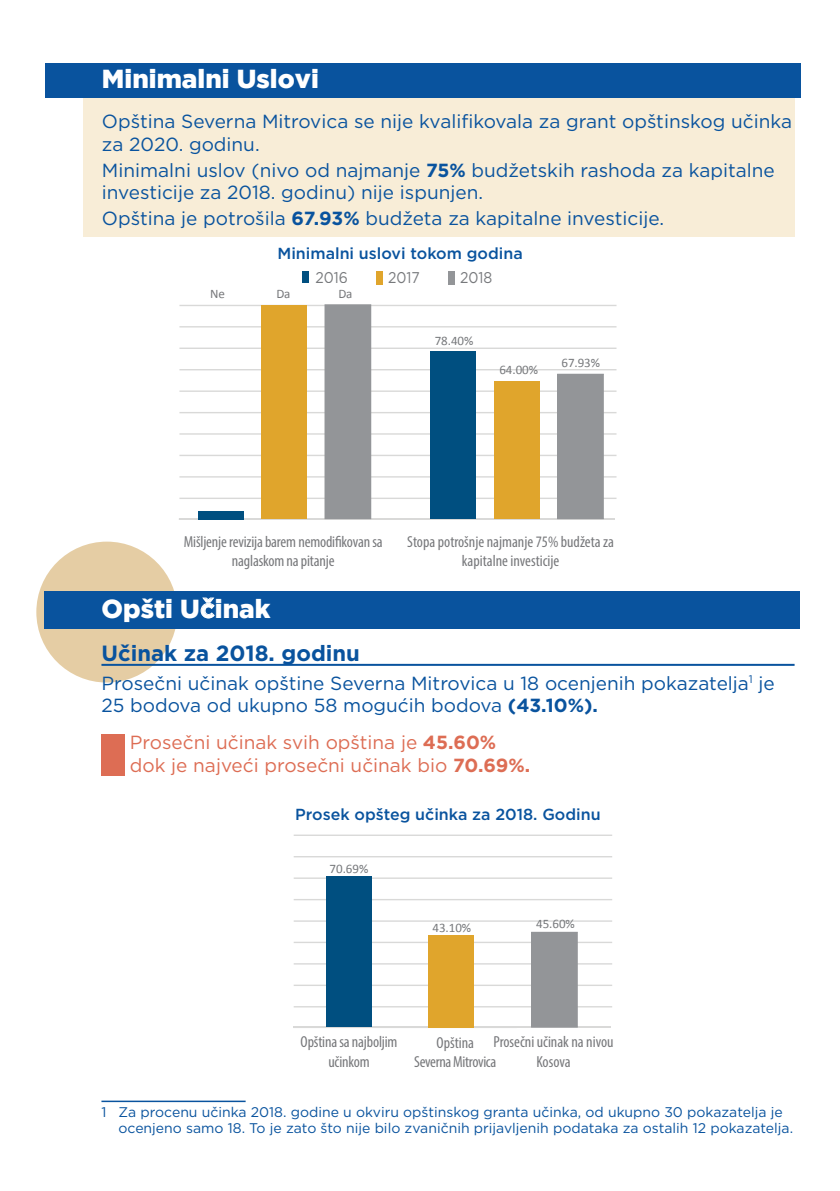
<style>
.page{position:relative;width:840px;height:1191px;background:#fff}
.page>*{position:absolute;margin:0;border:0;box-sizing:border-box;transform-origin:0 0}
.t1{font:900 26px "Gotham";color:#fff}
.t2{font:700 22px "Gotham";color:#09539e}
.t3{font:19px/22.8px "Gotham";color:#09539e}
.t4{font:19px/22.8px "Gotham";color:#dd6d54}
.t5{font:condensed 16px/19.2px "Myriad Pro";letter-spacing:-.01em;color:#77787b;text-align:center}
.t6{font:500 16px "Gotham";color:#09539e}
.t7{font:15.6px "Gotham";color:#77797c;scale:.9 1}
.t8{font:14px/15.6px "Gotham";color:#09539e}
.t9{font:13px "Calibri";letter-spacing:-.005em;color:#77797c}
.t10{font:13px "Calibri";color:#77787b}
.s1{font-weight:700}
</style>
<div class="page">
<div style="left:83px;top:96px;width:711px;height:141px;background:#f8edd7"></div>
<div style="left:36px;top:541px;width:141px;height:141px;background:#e5cda4;border-radius:50%"></div>
<div style="left:45px;top:64px;width:754px;height:34px;background:#09539e"></div>
<div style="left:45px;top:591px;width:754px;height:37px;background:#09539e"></div>
<svg style="left:200px;top:597px;width:15px;height:21px"></svg>
<hr style="left:101px;top:1100px;width:144px;height:2px;background:#09539e">
<hr style="left:101px;top:664px;width:693px;height:2px;background:#09539e">
<div style="left:101px;top:734px;width:24px;height:42px;background:#dd6d54"></div>
<hr style="left:293px;top:1027px;width:223px;height:1px;background:#dcddde">
<hr style="left:293px;top:1026px;width:317px;height:1px;background:#d9d9d8">
<hr style="left:293px;top:834px;width:319px;height:2px;background:#d9d9d8">
<hr style="left:293px;top:856px;width:319px;height:1px;background:#d9d9d8">
<hr style="left:293px;top:877px;width:319px;height:2px;background:#d9d9d8">
<hr style="left:293px;top:899px;width:319px;height:1px;background:#d9d9d8">
<hr style="left:293px;top:920px;width:319px;height:1px;background:#d9d9d8">
<hr style="left:293px;top:941px;width:319px;height:2px;background:#d9d9d8">
<hr style="left:293px;top:963px;width:319px;height:1px;background:#d9d9d8">
<hr style="left:293px;top:984px;width:319px;height:2px;background:#d9d9d8">
<hr style="left:293px;top:1006px;width:319px;height:1px;background:#d9d9d8">
<div style="left:326px;top:876px;width:46px;height:151px;background:#004f80"></div>
<div style="left:428px;top:935px;width:45px;height:92px;background:#e0a52c"></div>
<div style="left:531px;top:932px;width:46px;height:95px;background:#939598"></div>
<hr style="left:179px;top:518px;width:435px;height:2px;background:#dcddde">
<hr style="left:179px;top:518px;width:435px;height:1px;background:#d9d9d8">
<hr style="left:179px;top:305px;width:437px;height:1px;background:#d9d9d8">
<hr style="left:179px;top:326px;width:437px;height:1px;background:#d9d9d8">
<hr style="left:179px;top:347px;width:437px;height:2px;background:#d9d9d8">
<hr style="left:179px;top:369px;width:437px;height:1px;background:#d9d9d8">
<hr style="left:179px;top:390px;width:437px;height:2px;background:#d9d9d8">
<hr style="left:179px;top:412px;width:437px;height:1px;background:#d9d9d8">
<hr style="left:179px;top:433px;width:437px;height:2px;background:#d9d9d8">
<hr style="left:179px;top:455px;width:437px;height:1px;background:#d9d9d8">
<hr style="left:179px;top:476px;width:437px;height:1px;background:#d9d9d8">
<hr style="left:179px;top:497px;width:437px;height:2px;background:#d9d9d8">
<div style="left:302px;top:271px;width:7px;height:13px;background:#004f80"></div>
<div style="left:376px;top:271px;width:7px;height:13px;background:#e0a52c"></div>
<div style="left:448px;top:271px;width:7px;height:13px;background:#939598"></div>
<div style="left:198px;top:511px;width:45px;height:9px;background:#004f80"></div>
<div style="left:261px;top:305px;width:46px;height:213px;background:#e0a52c"></div>
<div style="left:325px;top:305px;width:45px;height:213px;background:#939598"></div>
<div style="left:324px;top:304px;width:47px;height:215px;border:1px solid #939598"></div>
<div style="left:430px;top:351px;width:46px;height:167px;background:#004f80"></div>
<div style="left:494px;top:381px;width:45px;height:137px;background:#e0a52c"></div>
<div style="left:557px;top:374px;width:46px;height:144px;background:#939598"></div>
<div style="left:210px;top:283px;width:155px;height:19px;background:#fff"></div>
<h1 class="t1" style="left:102px;top:64px;width:218px">Minimalni Uslovi</h1>
<p class="t3" style="left:102px;top:110px;width:691px">Opština Severna Mitrovica se nije kvalifikovala za grant opštinskog učinka za 2020. godinu.</p>
<p class="t3" style="left:102px;top:158px;width:674px">Minimalni uslov (nivo od najmanje <span class="s1">75%</span> budžetskih rashoda za kapitalne investicije za 2018. godinu) nije ispunjen.</p>
<p class="t3" style="left:102px;top:206px;width:563px">Opština je potrošila <span class="s1">67.93%</span> budžeta za kapitalne investicije.</p>
<p class="t6" style="left:277px;top:243px;width:247px">Minimalni uslovi tokom godina</p>
<p class="t7" style="left:315px;top:267px;width:38px">2016</p>
<p class="t7" style="left:388px;top:267px;width:37px">2017</p>
<p class="t7" style="left:460px;top:267px;width:37px">2018</p>
<p class="t9" style="left:214px;top:283px;width:12px">Jo</p>
<p class="t9" style="left:278px;top:283px;width:15px">Po</p>
<p class="t9" style="left:343px;top:283px;width:15px">Po</p>
<p class="t10" style="left:210px;top:285px;width:16px">Ne</p>
<p class="t10" style="left:276px;top:285px;width:16px">Da</p>
<p class="t10" style="left:338px;top:285px;width:16px">Da</p>
<p class="t9" style="left:434px;top:333px;width:40px">78.40%</p>
<p class="t9" style="left:499px;top:361px;width:40px">64.00%</p>
<p class="t9" style="left:561px;top:354px;width:40px">67.93%</p>
<p class="t5" style="left:184px;top:532px;width:200px">Mišljenje revizija barem nemodifikovan sa naglaskom na pitanje</p>
<p class="t5" style="left:407px;top:532px;width:208px">Stopa potrošnje najmanje 75% budžeta za kapitalne investicije</p>
<h1 class="t1" style="left:101px;top:593px;width:170px">Opšti U<span class="s1">č</span>inak</h1>
<p class="t2" style="left:101px;top:638px;width:260px">Učinak za 2018. godinu</p>
<p class="t3" style="left:101px;top:671px;width:674px">Prosečni učinak opštine Severna Mitrovica u 18 ocenjenih pokazatelja<sup>1</sup> je<br>25 bodova od ukupno 58 mogućih bodova <span class="s1">(43.10%).</span></p>
<p class="t4" style="left:130px;top:730px;width:401px">Prosečni učinak svih opština je <span class="s1">45.60% </span>dok je najveći prosečni učinak bio <span class="s1">70.69%.</span></p>
<p class="t6" style="left:295px;top:804px;width:307px">Prosek opšteg učinka za 2018. Godinu</p>
<p class="t9" style="left:329px;top:860px;width:40px">70.69%</p>
<p class="t9" style="left:432px;top:919px;width:40px">43.10%</p>
<p class="t9" style="left:536px;top:916px;width:40px">45.60%</p>
<p class="t5" style="left:300px;top:1032px;width:98px">Opština sa najboljim učinkom</p>
<p class="t5" style="left:414px;top:1032px;width:84px">Opština<br>Severna Mitrovica</p>
<p class="t5" style="left:493px;top:1032px;width:122px">Prosečni učinak na nivou<br>Kosova</p>
<p class="t8" style="left:118px;top:1104px;width:675px;text-indent:-17px">1 Za procenu učinka 2018. godine u okviru opštinskog granta učinka, od ukupno 30 pokazatelja je ocenjeno samo 18. To je zato što nije bilo zvaničnih prijavljenih podataka za ostalih 12 pokazatelja.</p>
</div>
